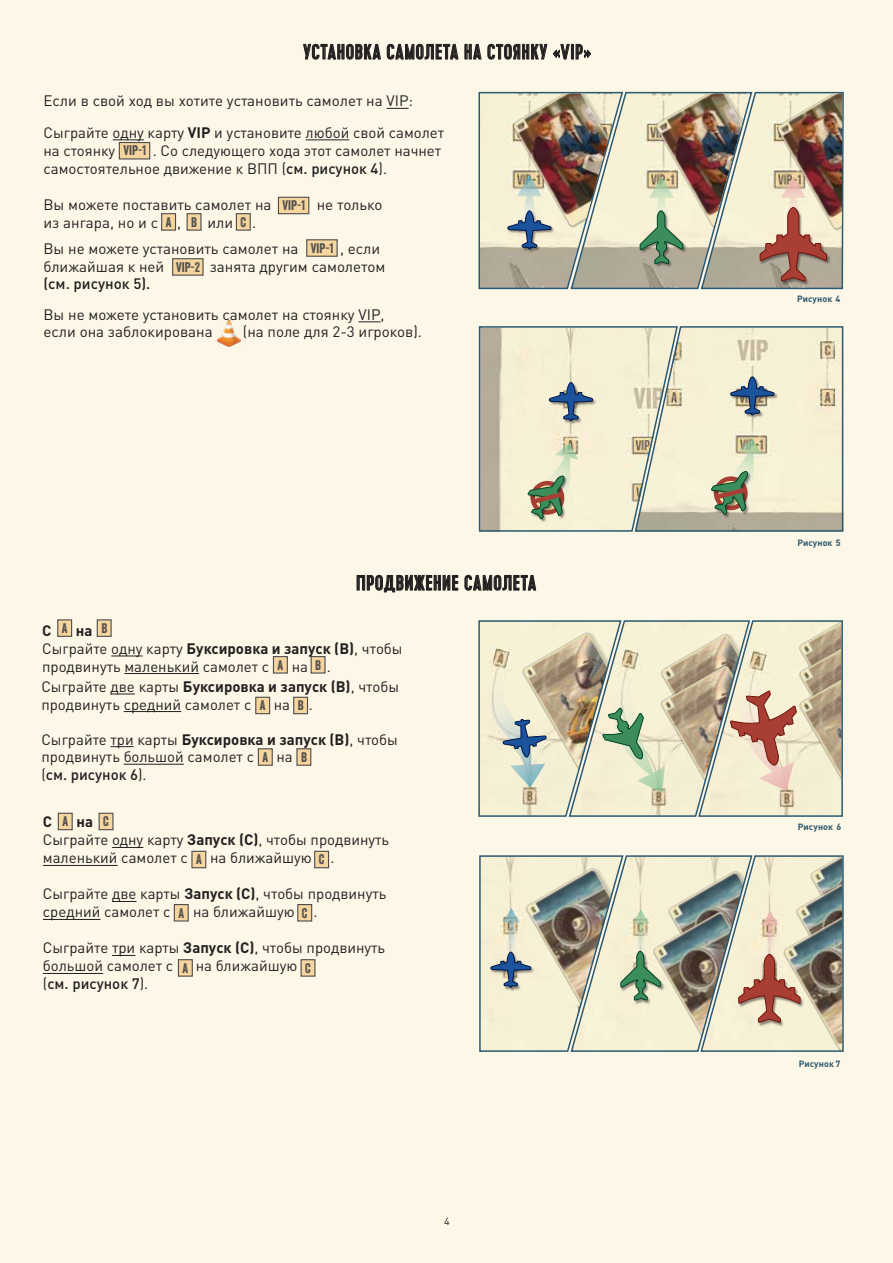
<style>
.page{position:relative;width:893px;height:1263px;background:#fdf5e2}
.page>*{position:absolute;margin:0;border:0;box-sizing:border-box;transform-origin:0 0}
.t1{font:500 21px "Cervo";letter-spacing:.03em;color:#221f20}
.t2{font:15px/17.5px "DIN Pro";color:#221f20}
.t3{font:500 15px "DIN Pro";color:#221f20}
.t4{font:700 15px "DIN Pro";color:#221f20}
.t5{font:13.5px "Veneer";color:#4e4d4b}
.t6{font:10.5px "DIN Pro";color:#221f20}
.t7{font:700 9px "DIN Pro";letter-spacing:.005em;color:#2a5971}
.s1{font-weight:700}
.s2{font-weight:500}
.s3{font-weight:400}
</style>
<div class="page">
<svg style="left:111px;top:694px;width:24px;height:1px"></svg>
<hr style="left:124px;top:711px;width:57px;height:1px;background:#221f20">
<svg style="left:111px;top:746px;width:23px;height:1px"></svg>
<hr style="left:124px;top:764px;width:60px;height:1px;background:#221f20">
<div style="left:293px;top:697px;width:15px;height:17px;background:#f6d59e;border:1px solid #4e4d4b"></div>
<div style="left:296px;top:748px;width:15px;height:18px;background:#f6d59e;border:1px solid #4e4d4b"></div>
<div style="left:255px;top:697px;width:15px;height:17px;background:#f6d59e;border:1px solid #4e4d4b"></div>
<div style="left:258px;top:748px;width:15px;height:18px;background:#f6d59e;border:1px solid #4e4d4b"></div>
<svg style="left:478px;top:620px;width:365px;height:197px"></svg>
<img style="left:479px;top:855px;width:365px;height:197px">
<div style="left:58px;top:813px;width:15px;height:17px;background:#f6d59e;border:1px solid #4e4d4b"></div>
<div style="left:99px;top:813px;width:15px;height:17px;background:#f6d59e;border:1px solid #4e4d4b"></div>
<hr style="left:112px;top:847px;width:31px;height:1px;background:#221f20">
<hr style="left:43px;top:865px;width:75px;height:1px;background:#221f20">
<svg style="left:112px;top:901px;width:24px;height:1px"></svg>
<hr style="left:43px;top:919px;width:57px;height:1px;background:#221f20">
<svg style="left:112px;top:955px;width:23px;height:1px"></svg>
<hr style="left:43px;top:973px;width:60px;height:1px;background:#221f20">
<div style="left:191px;top:851px;width:15px;height:17px;background:#f6d59e;border:1px solid #4e4d4b"></div>
<div style="left:174px;top:904px;width:15px;height:17px;background:#f6d59e;border:1px solid #4e4d4b"></div>
<div style="left:178px;top:959px;width:15px;height:18px;background:#f6d59e;border:1px solid #4e4d4b"></div>
<div style="left:314px;top:851px;width:15px;height:17px;background:#f6d59e;border:1px solid #4e4d4b"></div>
<div style="left:297px;top:904px;width:15px;height:17px;background:#f6d59e;border:1px solid #4e4d4b"></div>
<div style="left:301px;top:959px;width:14px;height:18px;background:#f6d59e;border:1px solid #4e4d4b"></div>
<div style="left:119px;top:142px;width:31px;height:17px;background:#f6d59e;border:1px solid #4e4d4b"></div>
<div style="left:278px;top:197px;width:31px;height:17px;background:#f6d59e;border:1px solid #4e4d4b"></div>
<svg style="left:386px;top:108px;width:23px;height:1px"></svg>
<hr style="left:113px;top:139px;width:31px;height:1px;background:#221f20">
<hr style="left:306px;top:139px;width:43px;height:1px;background:#221f20">
<svg style="left:358px;top:321px;width:23px;height:1px"></svg>
<img style="left:478px;top:91px;width:366px;height:199px">
<svg style="left:478px;top:326px;width:366px;height:206px"></svg>
<div style="left:273px;top:656px;width:15px;height:18px;background:#f6d59e;border:1px solid #4e4d4b"></div>
<div style="left:311px;top:656px;width:15px;height:18px;background:#f6d59e;border:1px solid #4e4d4b"></div>
<hr style="left:111px;top:656px;width:32px;height:1px;background:#221f20">
<hr style="left:124px;top:673px;width:75px;height:1px;background:#221f20">
<div style="left:57px;top:619px;width:15px;height:18px;background:#f6d59e;border:1px solid #4e4d4b"></div>
<div style="left:97px;top:619px;width:15px;height:18px;background:#f6d59e;border:1px solid #4e4d4b"></div>
<div style="left:161px;top:213px;width:15px;height:18px;background:#f6d59e;border:1px solid #4e4d4b"></div>
<div style="left:187px;top:213px;width:15px;height:18px;background:#f6d59e;border:1px solid #4e4d4b"></div>
<div style="left:236px;top:213px;width:15px;height:18px;background:#f6d59e;border:1px solid #4e4d4b"></div>
<div style="left:306px;top:239px;width:32px;height:18px;background:#f6d59e;border:1px solid #4e4d4b"></div>
<div style="left:172px;top:258px;width:32px;height:18px;background:#f6d59e;border:1px solid #4e4d4b"></div>
<img style="left:218px;top:320px;width:22px;height:27px">
<svg style="left:303px;top:43px;width:78px;height:17px"></svg>
<svg style="left:387px;top:43px;width:182px;height:17px"></svg>
<div style="left:571px;top:44px;width:3px;height:15px;border:1px solid #221f20"></div>
<svg style="left:575px;top:44px;width:16px;height:16px"></svg>
<svg style="left:356px;top:575px;width:102px;height:17px"></svg>
<svg style="left:464px;top:574px;width:72px;height:17px"></svg>
<h1 class="t1" style="left:303px;top:40px;width:289px">УСТАНОВКА САМОЛЕТА НА СТОЯНКУ «VIP»</h1>
<p class="t2" style="left:43px;top:85px;width:402px;line-height:31.5px">Если в свой ход вы хотите установить самолет на VIP:<br>Сыграйте одну карту <span class="s1">VIP</span> и установите любой свой самолет</p>
<p class="t2" style="left:43px;top:141px;width:73px">на стоянку</p>
<p class="t2" style="left:43px;top:141px;width:399px;line-height:18px;text-indent:109px">. Со следующего хода этот самолет начнет самостоятельное движение к ВПП (<span class="s2">см. рисунок 4</span>).</p>
<p class="t2" style="left:43px;top:196px;width:230px">Вы можете поставить самолет на</p>
<p class="t2" style="left:317px;top:196px;width:67px">не только</p>
<p class="t2" style="left:43px;top:213px;width:116px">из ангара, но и с</p>
<p class="t2" style="left:177px;top:213px;width:5px">,</p>
<p class="t5" style="left:123px;top:142px;width:24px">Vip-1</p>
<p class="t5" style="left:283px;top:197px;width:24px">Vip-1</p>
<p class="t5" style="left:166px;top:214px;width:7px">A</p>
<p class="t5" style="left:191px;top:214px;width:7px">B</p>
<p class="t5" style="left:240px;top:214px;width:7px">C</p>
<p class="t2" style="left:207px;top:213px;width:27px">или</p>
<p class="t2" style="left:43px;top:209px;width:257px;line-height:26.1px;text-indent:209px">.<br>Вы не можете установить самолет на</p>
<p class="t5" style="left:311px;top:240px;width:24px">Vip-1</p>
<p class="t2" style="left:340px;top:240px;width:42px">, если</p>
<p class="t2" style="left:43px;top:257px;width:122px">ближайшая к ней</p>
<p class="t2" style="left:210px;top:257px;width:177px">занята другим самолетом</p>
<p class="t3" style="left:43px;top:274px;width:109px">(см. рисунок 5).</p>
<p class="t2" style="left:43px;top:305px;width:343px">Вы не можете установить самолет на стоянку VIP, если она заблокирована</p>
<p class="t5" style="left:176px;top:259px;width:26px">Vip-2</p>
<p class="t2" style="left:243px;top:323px;width:181px">(на поле для 2-3 игроков).</p>
<h1 class="t1" style="left:356px;top:571px;width:182px">ПРОДВИЖЕНИЕ САМОЛЕТА</h1>
<p class="t5" style="left:62px;top:620px;width:7px">A</p>
<p class="t5" style="left:101px;top:620px;width:7px">B</p>
<p class="t4" style="left:42px;top:621px;width:11px">С</p>
<p class="t2" style="left:42px;top:622px;width:362px;text-indent:34px"><span class="s1">на<br></span>Сыграйте одну карту <span class="s1">Буксировка и запуск (B)</span>, чтобы продвинуть маленький самолет с</p>
<p class="t5" style="left:278px;top:656px;width:7px">A</p>
<p class="t5" style="left:315px;top:656px;width:7px">B</p>
<p class="t2" style="left:292px;top:657px;width:41px">на .</p>
<p class="t2" style="left:41px;top:677px;width:359px">Сыграйте две карты <span class="s1">Буксировка и запуск (B)</span>, чтобы продвинуть средний самолет с</p>
<p class="t5" style="left:298px;top:697px;width:7px">B</p>
<p class="t5" style="left:260px;top:697px;width:7px">A</p>
<p class="t2" style="left:274px;top:695px;width:41px">на .</p>
<p class="t2" style="left:41px;top:730px;width:358px">Сыграйте три карты <span class="s1">Буксировка и запуск (B)</span>, чтобы продвинуть большой самолет с</p>
<p class="t5" style="left:301px;top:749px;width:7px">B</p>
<p class="t5" style="left:262px;top:749px;width:7px">A</p>
<p class="t2" style="left:276px;top:748px;width:18px">на</p>
<p class="t3" style="left:41px;top:764px;width:107px"><span class="s3">(</span>см. рисунок 6<span class="s3">).</span></p>
<p class="t5" style="left:62px;top:813px;width:7px">A</p>
<p class="t5" style="left:103px;top:813px;width:7px">C</p>
<p class="t2" style="left:43px;top:831px;width:348px;line-height:18px">Сыграйте одну карту <span class="s1">Запуск (С)</span>, чтобы продвинуть маленький самолет с</p>
<p class="t4" style="left:43px;top:812px;width:11px">С</p>
<p class="t4" style="left:77px;top:812px;width:18px">на</p>
<p class="t2" style="left:210px;top:849px;width:126px">на ближайшую .</p>
<p class="t2" style="left:43px;top:885px;width:345px;line-height:18px">Сыграйте две карты <span class="s1">Запуск (С)</span>, чтобы продвинуть средний самолет с</p>
<p class="t5" style="left:319px;top:851px;width:7px">C</p>
<p class="t5" style="left:196px;top:851px;width:7px">A</p>
<p class="t2" style="left:193px;top:903px;width:126px">на ближайшую .</p>
<p class="t2" style="left:43px;top:939px;width:344px;line-height:18px">Сыграйте три карты <span class="s1">Запуск (С)</span>, чтобы продвинуть большой самолет с</p>
<p class="t5" style="left:302px;top:904px;width:7px">C</p>
<p class="t5" style="left:178px;top:904px;width:7px">A</p>
<p class="t2" style="left:196px;top:957px;width:103px">на ближайшую</p>
<p class="t5" style="left:305px;top:959px;width:7px">C</p>
<p class="t5" style="left:183px;top:959px;width:7px">A</p>
<p class="t3" style="left:43px;top:974px;width:107px"><span class="s3">(</span>см. рисунок 7<span class="s3">).</span></p>
<p class="t6" style="left:444px;top:1215px;width:7px">4</p>
<p class="t7" style="left:797px;top:293px;width:45px">Рисунок 4</p>
<p class="t7" style="left:797px;top:536px;width:45px">Рисунок 5</p>
<p class="t7" style="left:798px;top:821px;width:45px">Рисунок 6</p>
<p class="t7" style="left:799px;top:1057px;width:43px">Рисунок 7</p>
</div>
